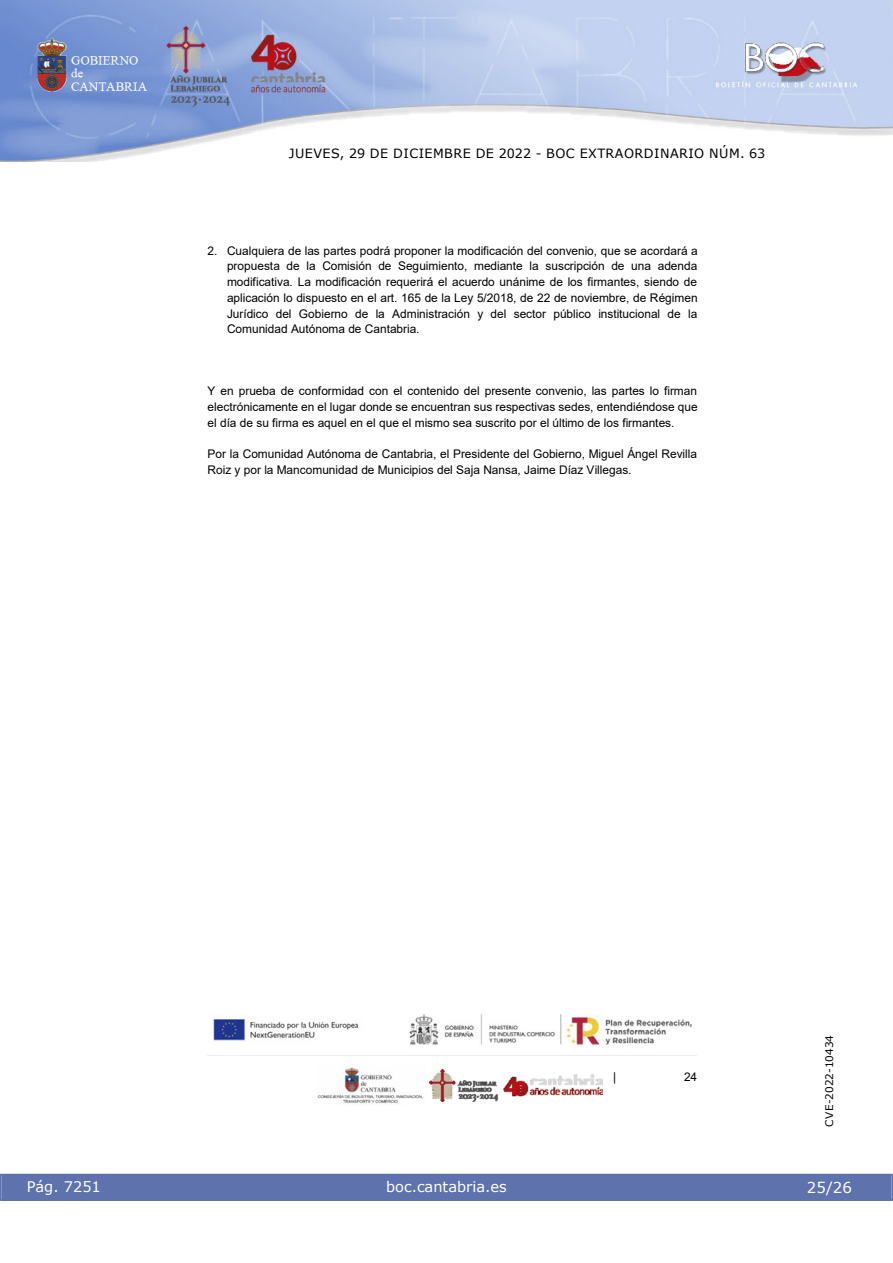
<style>
.page{position:relative;width:893px;height:1263px;background:#fff}
.page>*{position:absolute;margin:0;border:0;box-sizing:border-box;transform-origin:0 0}
.t1{font:15px "Verdana 2";color:#fff}
.t2{font:14.55px "Verdana 2";color:#fff}
.t3{font:12.75px "Verdana 2";letter-spacing:.035em;color:#000}
.t4{font:11.85px/15.8px "Arial";color:#000;text-align:justify}
.t5{font:10.5px "Verdana 2";color:#000}
</style>
<div class="page">
<img style="left:0;top:0;width:893px;height:161px">
<div style="left:1px;top:1174px;width:890px;height:27px;background:#5e73ae"></div>
<img style="left:318px;top:1067px;width:105px;height:37px">
<img style="left:430px;top:1069px;width:173px;height:32px">
<img style="left:208px;top:1014px;width:489px;height:42px">
<p class="t3" style="left:289px;top:144px;width:478px">JUEVES, 29 DE DICIEMBRE DE 2022 - BOC EXTRAORDINARIO NÚM. 63</p>
<p class="t4" style="left:227px;top:243px;width:472px;text-indent:-19px">2. Cualquiera de las partes podrá proponer la modificación del convenio, que se acordará a propuesta de la Comisión de Seguimiento, mediante la suscripción de una adenda modificativa. La modificación requerirá el acuerdo unánime de los firmantes, siendo de aplicación lo dispuesto en el art. 165 de la Ley 5/2018, de 22 de noviembre, de Régimen Jurídico del Gobierno de la Administración y del sector público institucional de la Comunidad Autónoma de Cantabria.</p>
<p class="t4" style="left:208px;top:383px;width:491px">Y en prueba de conformidad con el contenido del presente convenio, las partes lo firman electrónicamente en el lugar donde se encuentran sus respectivas sedes, entendiéndose que el día de su firma es aquel en el que el mismo sea suscrito por el último de los firmantes.</p>
<p class="t4" style="left:208px;top:446px;width:491px">Por la Comunidad Autónoma de Cantabria, el Presidente del Gobierno, Miguel Ángel Revilla<br>Roiz y por la Mancomunidad de Municipios del Saja Nansa, Jaime Díaz Villegas.</p>
<p class="t2" style="left:27px;top:1177px;width:76px">Pág. 7251</p>
<p class="t2" style="left:386px;top:1177px;width:122px">boc.cantabria.es</p>
<p class="t4" style="left:613px;top:1069px;width:5px">|</p>
<p class="t4" style="left:684px;top:1069px;width:14px">24</p>
<p class="t5" style="left:822px;top:1126px;width:93px;rotate:-90deg">CVE-2022-10434</p>
<p class="t1" style="left:807px;top:1177px;width:46px">25/26</p>
</div>
